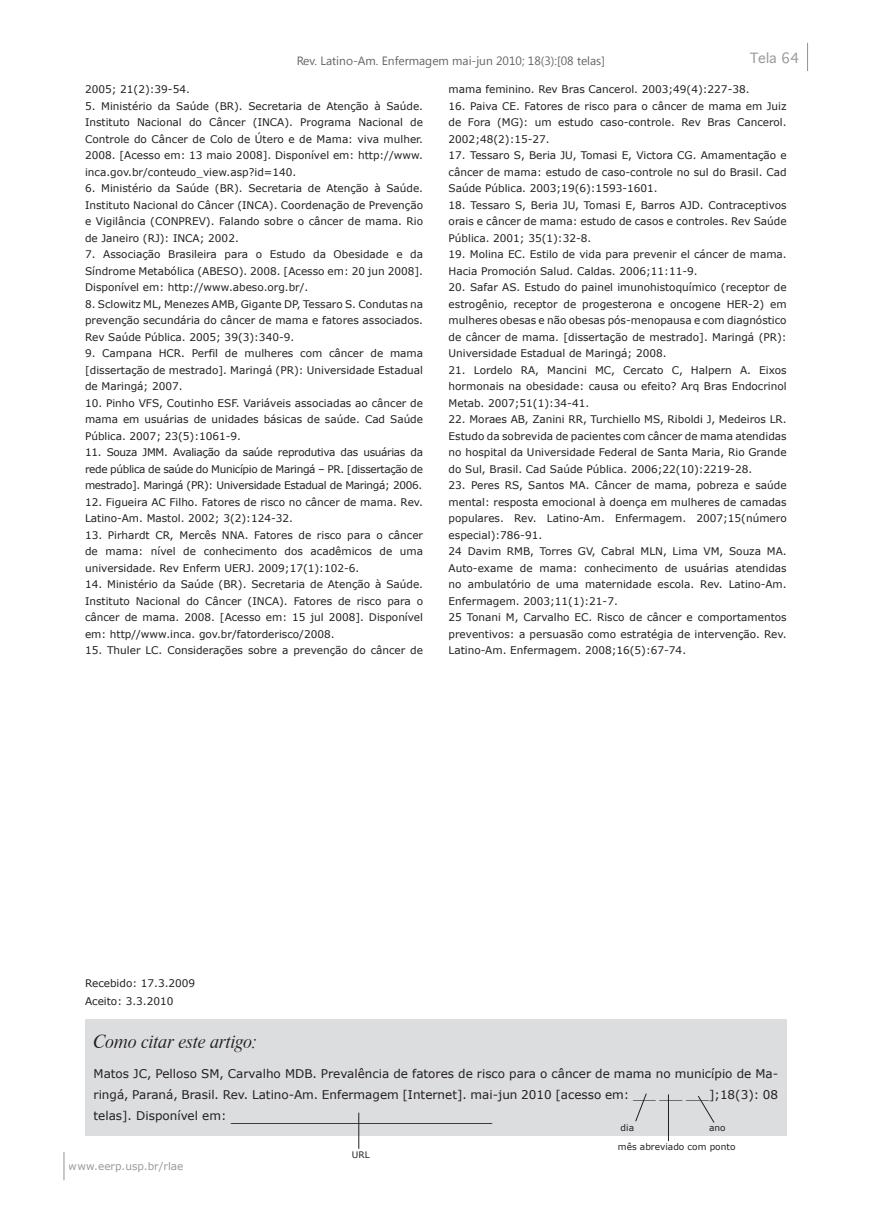
<style>
.page{position:relative;width:893px;height:1212px;background:#fff}
.page>*{position:absolute;margin:0;border:0;box-sizing:border-box;transform-origin:0 0}
.t1{font:18px "Times New Roman";color:#231f20}
.t2{font:18px "Dutch 801 BT Italic Headline";color:#231f20}
.t3{font:13.5px "Geneva";color:#6c6d70}
.t4{font:12px/21px "Verdana";color:#231f20}
.t5{font:12px "Segoe UI";color:#231f20}
._18__Referências{font:10.5px/16.5px "Verdana";color:#231f20;text-align:justify}
._21__Recebido_Aceito{font:10.5px "Verdana";color:#231f20}
.t6{font:10.5px "Verdana";color:#6c6d70}
._18__Referências-2{font:9px "Verdana";color:#231f20}
.s1{font-family:"Verdana";font-size:12px}
</style>
<div class="page">
<svg style="left:64px;top:1152px;width:1px;height:28px"></svg>
<svg style="left:807px;top:43px;width:1px;height:28px"></svg>
<div style="left:85px;top:1019px;width:702px;height:116px;background:#dcdddf"></div>
<svg style="left:635px;top:1093px;width:12px;height:29px"></svg>
<hr style="left:668px;top:1094px;width:1px;height:47px;background:#231f20">
<svg style="left:698px;top:1096px;width:16px;height:27px"></svg>
<hr style="left:359px;top:1113px;width:1px;height:36px;background:#231f20">
<p class="t5" style="left:296px;top:52px;width:310px">Rev. Latino-Am. Enfermagem mai-jun 2010; 18(3):[08 telas]</p>
<p class="t3" style="left:750px;top:50px;width:51px">Tela 64</p>
<p class="_18__Referências" style="left:85px;top:81px;width:106px">2005; 21(2):39-54.</p>
<p class="_18__Referências" style="left:85px;top:97px;width:340px">5. Ministério da Saúde (BR). Secretaria de Atenção à Saúde.<br>Instituto Nacional do Câncer (INCA). Programa Nacional de Controle do Câncer de Colo de Útero e de Mama: viva mulher.<br>2008. [Acesso em: 13 maio 2008]. Disponível em: http://www. inca.gov.br/conteudo_view.asp?id=140.</p>
<p class="_18__Referências" style="left:85px;top:180px;width:340px">6. Ministério da Saúde (BR). Secretaria de Atenção à Saúde.<br>Instituto Nacional do Câncer (INCA). Coordenação de Prevenção e Vigilância (CONPREV). Falando sobre o câncer de mama. Rio de Janeiro (RJ): INCA; 2002.</p>
<p class="_18__Referências" style="left:85px;top:246px;width:340px">7. Associação Brasileira para o Estudo da Obesidade e da Síndrome Metabólica (ABESO). 2008. [Acesso em: 20 jun 2008].<br>Disponível em: http://www.abeso.org.br/.</p>
<p class="_18__Referências" style="left:85px;top:295px;width:340px">8. Sclowitz ML, Menezes AMB, Gigante DP, Tessaro S. Condutas na prevenção secundária do câncer de mama e fatores associados.<br>Rev Saúde Pública. 2005; 39(3):340-9.</p>
<p class="_18__Referências" style="left:85px;top:345px;width:340px">9. Campana HCR. Perfil de mulheres com câncer de mama [dissertação de mestrado]. Maringá (PR): Universidade Estadual de Maringá; 2007.</p>
<p class="_18__Referências" style="left:85px;top:394px;width:340px">10. Pinho VFS, Coutinho ESF. Variáveis associadas ao câncer de mama em usuárias de unidades básicas de saúde. Cad Saúde Pública. 2007; 23(5):1061-9.</p>
<p class="_18__Referências" style="left:85px;top:444px;width:340px">11. Souza JMM. Avaliação da saúde reprodutiva das usuárias da rede pública de saúde do Município de Maringá – PR. [dissertação de mestrado]. Maringá (PR): Universidade Estadual de Maringá; 2006.</p>
<p class="_18__Referências" style="left:85px;top:493px;width:340px">12. Figueira AC Filho. Fatores de risco no câncer de mama. Rev.<br>Latino-Am. Mastol. 2002; 3(2):124-32.</p>
<p class="_18__Referências" style="left:85px;top:526px;width:340px">13. Pirhardt CR, Mercês NNA. Fatores de risco para o câncer de mama: nível de conhecimento dos acadêmicos de uma universidade. Rev Enferm UERJ. 2009;17(1):102-6.</p>
<p class="_18__Referências" style="left:85px;top:576px;width:340px">14. Ministério da Saúde (BR). Secretaria de Atenção à Saúde.<br>Instituto Nacional do Câncer (INCA). Fatores de risco para o câncer de mama. 2008. [Acesso em: 15 jul 2008]. Disponível em: http//www.inca. gov.br/fatorderisco/2008.</p>
<p class="_18__Referências" style="left:85px;top:642px;width:340px">15. Thuler LC. Considerações sobre a prevenção do câncer de</p>
<p class="_18__Referências" style="left:449px;top:81px;width:302px">mama feminino. Rev Bras Cancerol. 2003;49(4):227-38.</p>
<p class="_18__Referências" style="left:449px;top:97px;width:340px">16. Paiva CE. Fatores de risco para o câncer de mama em Juiz de Fora (MG): um estudo caso-controle. Rev Bras Cancerol.<br>2002;48(2):15-27.</p>
<p class="_18__Referências" style="left:449px;top:147px;width:340px">17. Tessaro S, Beria JU, Tomasi E, Victora CG. Amamentação e câncer de mama: estudo de caso-controle no sul do Brasil. Cad Saúde Pública. 2003;19(6):1593-1601.</p>
<p class="_18__Referências" style="left:449px;top:196px;width:340px">18. Tessaro S, Beria JU, Tomasi E, Barros AJD. Contraceptivos orais e câncer de mama: estudo de casos e controles. Rev Saúde Pública. 2001; 35(1):32-8.</p>
<p class="_18__Referências" style="left:449px;top:246px;width:340px">19. Molina EC. Estilo de vida para prevenir el cáncer de mama.<br>Hacia Promoción Salud. Caldas. 2006;11:11-9.</p>
<p class="_18__Referências" style="left:449px;top:279px;width:340px">20. Safar AS. Estudo do painel imunohistoquímico (receptor de estrogênio, receptor de progesterona e oncogene HER-2) em mulheres obesas e não obesas pós-menopausa e com diagnóstico de câncer de mama. [dissertação de mestrado]. Maringá (PR):<br>Universidade Estadual de Maringá; 2008.</p>
<p class="_18__Referências" style="left:449px;top:361px;width:340px">21. Lordelo RA, Mancini MC, Cercato C, Halpern A. Eixos hormonais na obesidade: causa ou efeito? Arq Bras Endocrinol Metab. 2007;51(1):34-41.</p>
<p class="_18__Referências" style="left:449px;top:411px;width:340px">22. Moraes AB, Zanini RR, Turchiello MS, Riboldi J, Medeiros LR.<br>Estudo da sobrevida de pacientes com câncer de mama atendidas no hospital da Universidade Federal de Santa Maria, Rio Grande do Sul, Brasil. Cad Saúde Pública. 2006;22(10):2219-28.</p>
<p class="_18__Referências" style="left:449px;top:477px;width:340px">23. Peres RS, Santos MA. Câncer de mama, pobreza e saúde mental: resposta emocional à doença em mulheres de camadas populares. Rev. Latino-Am. Enfermagem. 2007;15(número especial):786-91.</p>
<p class="_18__Referências" style="left:449px;top:543px;width:340px">24 Davim RMB, Torres GV, Cabral MLN, Lima VM, Souza MA.<br>Auto-exame de mama: conhecimento de usuárias atendidas no ambulatório de uma maternidade escola. Rev. Latino-Am.<br>Enfermagem. 2003;11(1):21-7.</p>
<p class="_18__Referências" style="left:449px;top:609px;width:340px">25 Tonani M, Carvalho EC. Risco de câncer e comportamentos preventivos: a persuasão como estratégia de intervenção. Rev.<br>Latino-Am. Enfermagem. 2008;16(5):67-74.</p>
<p class="_21__Recebido_Aceito" style="left:85px;top:976px;width:112px">Recebido: 17.3.2009</p>
<p class="_21__Recebido_Aceito" style="left:85px;top:994px;width:90px">Aceito: 3.3.2010</p>
<p class="t2" style="left:94px;top:1031px;width:165px">Como citar este artigo:</p>
<p class="t4" style="left:94px;top:1062px;width:686px">Matos JC, Pelloso SM, Carvalho MDB. Prevalência de fatores de risco para o câncer de mama no município de Ma&shy;ringá, Paraná, Brasil. Rev. Latino-Am. Enfermagem [Internet]. mai-jun 2010 [acesso em: ___ ___ ___];18(3): 08</p>
<p class="t1" style="left:94px;top:1101px;width:400px"><span class="s1">telas]. Disponível em:</span> _____________________________</p>
<p class="_18__Referências-2" style="left:621px;top:1122px;width:15px">dia</p>
<p class="_18__Referências-2" style="left:618px;top:1141px;width:119px">mês abreviado com ponto</p>
<p class="_18__Referências-2" style="left:709px;top:1122px;width:18px">ano</p>
<p class="_18__Referências-2" style="left:352px;top:1149px;width:19px">URL</p>
<p class="t6" style="left:69px;top:1160px;width:116px">www.eerp.usp.br/rlae</p>
</div>
